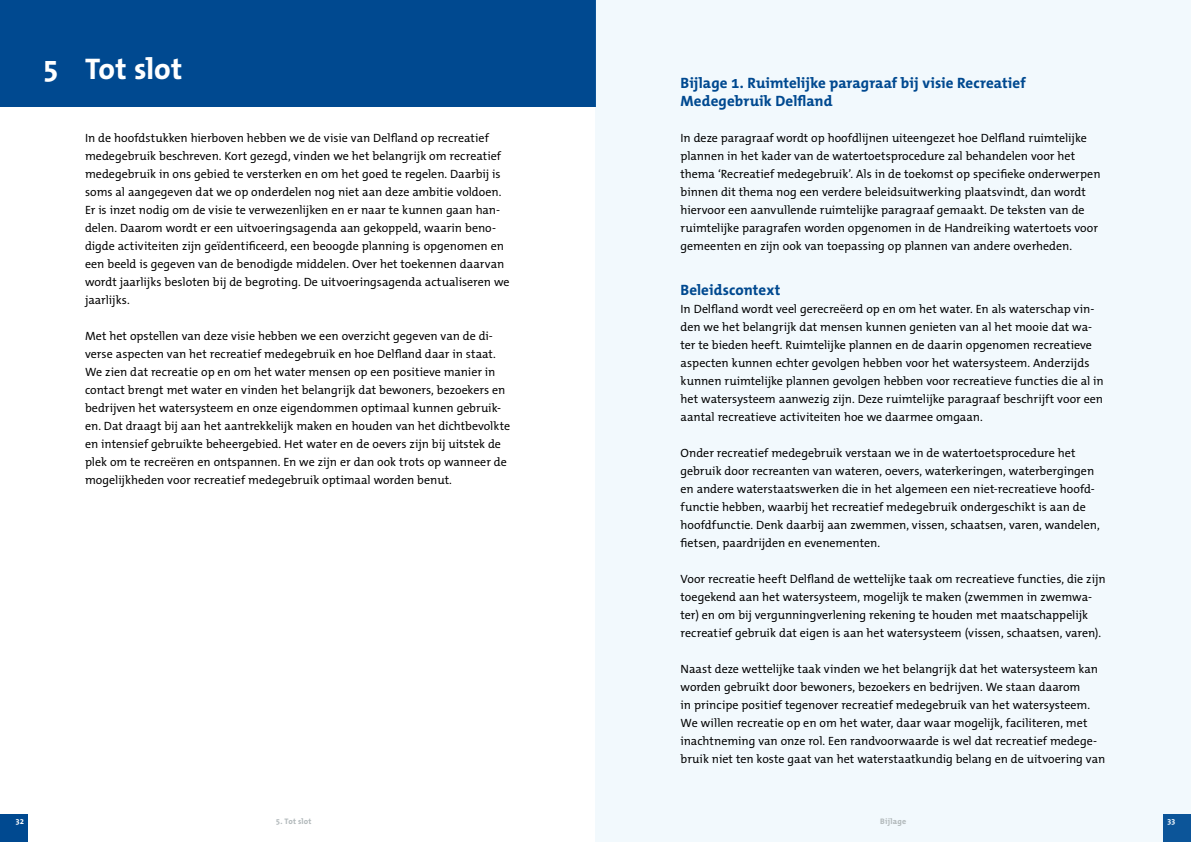
<style>
.page{position:relative;width:1191px;height:842px;background:#fff}
.page>*{position:absolute;margin:0;border:0;box-sizing:border-box;transform-origin:0 0}
.HT_-_Hoofdtitel_lich{font:700 30px "The Mix Office";color:#fff}
.T_-_Titel_lichte_bg{font:700 15px/18px "The Mix Office";letter-spacing:.005em;color:#004990}
.BT_-_Broodtekst_lich{font:12px/18px "The Mix Office";color:#000}
.t1{font:700 8px "The Mix Office";letter-spacing:.02em;color:#b2b9bb}
.t2{font:700 8px "The Mix Office";color:#fff}
</style>
<div class="page">
<div style="left:0;top:814px;width:28px;height:28px;background:#004990"></div>
<div style="left:0;top:0;width:595px;height:107px;background:#004990"></div>
<div style="left:595px;top:0;width:596px;height:842px;background:#f2f9fd"></div>
<h1 class="HT_-_Hoofdtitel_lich" style="left:43px;top:49px;width:141px">5 Tot slot</h1>
<p class="BT_-_Broodtekst_lich" style="left:85px;top:129px;width:426px">In de hoofdstukken hierboven hebben we de visie van Delfland op recreatief medegebruik beschreven. Kort gezegd, vinden we het belangrijk om recreatief medegebruik in ons gebied te versterken en om het goed te regelen. Daarbij is soms al aangegeven dat we op onderdelen nog niet aan deze ambitie voldoen.<br>Er is inzet nodig om de visie te verwezenlijken en er naar te kunnen gaan han&shy;delen. Daarom wordt er een uitvoeringsagenda aan gekoppeld, waarin beno&shy;digde activiteiten zijn geïdentificeerd, een beoogde planning is opgenomen en een beeld is gegeven van de benodigde middelen. Over het toekennen daarvan wordt jaarlijks besloten bij de begroting. De uitvoeringsagenda actualiseren we jaarlijks.</p>
<p class="BT_-_Broodtekst_lich" style="left:85px;top:327px;width:427px">Met het opstellen van deze visie hebben we een overzicht gegeven van de di&shy;verse aspecten van het recreatief medegebruik en hoe Delfland daar in staat.<br>We zien dat recreatie op en om het water mensen op een positieve manier in contact brengt met water en vinden het belangrijk dat bewoners, bezoekers en bedrijven het watersysteem en onze eigendommen optimaal kunnen gebruik&shy;en. Dat draagt bij aan het aantrekkelijk maken en houden van het dichtbevolkte en intensief gebruikte beheergebied. Het water en de oevers zijn bij uitstek de plek om te recreëren en ontspannen. En we zijn er dan ook trots op wanneer de mogelijkheden voor recreatief medegebruik optimaal worden benut.</p>
<h2 class="T_-_Titel_lichte_bg" style="left:680px;top:74px;width:346px">Bijlage 1. Ruimtelijke paragraaf bij visie Recreatief<br>Medegebruik Delfland</h2>
<p class="BT_-_Broodtekst_lich" style="left:680px;top:129px;width:421px">In deze paragraaf wordt op hoofdlijnen uiteengezet hoe Delfland ruimtelijke plannen in het kader van de watertoetsprocedure zal behandelen voor het thema ‘Recreatief medegebruik’. Als in de toekomst op specifieke onderwerpen binnen dit thema nog een verdere beleidsuitwerking plaatsvindt, dan wordt hiervoor een aanvullende ruimtelijke paragraaf gemaakt. De teksten van de ruimtelijke paragrafen worden opgenomen in de Handreiking watertoets voor gemeenten en zijn ook van toepassing op plannen van andere overheden.</p>
<h2 class="T_-_Titel_lichte_bg" style="left:680px;top:281px;width:101px">Beleidscontext</h2>
<p class="BT_-_Broodtekst_lich" style="left:680px;top:300px;width:425px">In Delfland wordt veel gerecreëerd op en om het water. En als waterschap vin&shy;den we het belangrijk dat mensen kunnen genieten van al het mooie dat wa&shy;ter te bieden heeft. Ruimtelijke plannen en de daarin opgenomen recreatieve aspecten kunnen echter gevolgen hebben voor het watersysteem. Anderzijds kunnen ruimtelijke plannen gevolgen hebben voor recreatieve functies die al in het watersysteem aanwezig zijn. Deze ruimtelijke paragraaf beschrijft voor een aantal recreatieve activiteiten hoe we daarmee omgaan.</p>
<p class="BT_-_Broodtekst_lich" style="left:680px;top:444px;width:420px">Onder recreatief medegebruik verstaan we in de watertoetsprocedure het gebruik door recreanten van wateren, oevers, waterkeringen, waterbergingen en andere waterstaatswerken die in het algemeen een niet-recreatieve hoofd&shy;functie hebben, waarbij het recreatief medegebruik ondergeschikt is aan de hoofdfunctie. Denk daarbij aan zwemmen, vissen, schaatsen, varen, wandelen, fietsen, paardrijden en evenementen.</p>
<p class="BT_-_Broodtekst_lich" style="left:680px;top:570px;width:426px">Voor recreatie heeft Delfland de wettelijke taak om recreatieve functies, die zijn toegekend aan het watersysteem, mogelijk te maken (zwemmen in zwemwa&shy;ter) en om bij vergunningverlening rekening te houden met maatschappelijk recreatief gebruik dat eigen is aan het watersysteem (vissen, schaatsen, varen).</p>
<p class="BT_-_Broodtekst_lich" style="left:680px;top:660px;width:426px">Naast deze wettelijke taak vinden we het belangrijk dat het watersysteem kan worden gebruikt door bewoners, bezoekers en bedrijven. We staan daarom<br>in principe positief tegenover recreatief medegebruik van het watersysteem.<br>We willen recreatie op en om het water, daar waar mogelijk, faciliteren, met inachtneming van onze rol. Een randvoorwaarde is wel dat recreatief medege&shy;bruik niet ten koste gaat van het waterstaatkundig belang en de uitvoering van</p>
<p class="t2" style="left:15px;top:816px;width:10px">32</p>
<p class="t1" style="left:276px;top:816px;width:37px">5. Tot slot</p>
<p class="t2" style="left:1167px;top:816px;width:10px">33</p>
<p class="t1" style="left:880px;top:816px;width:27px">Bijlage</p>
</div>
